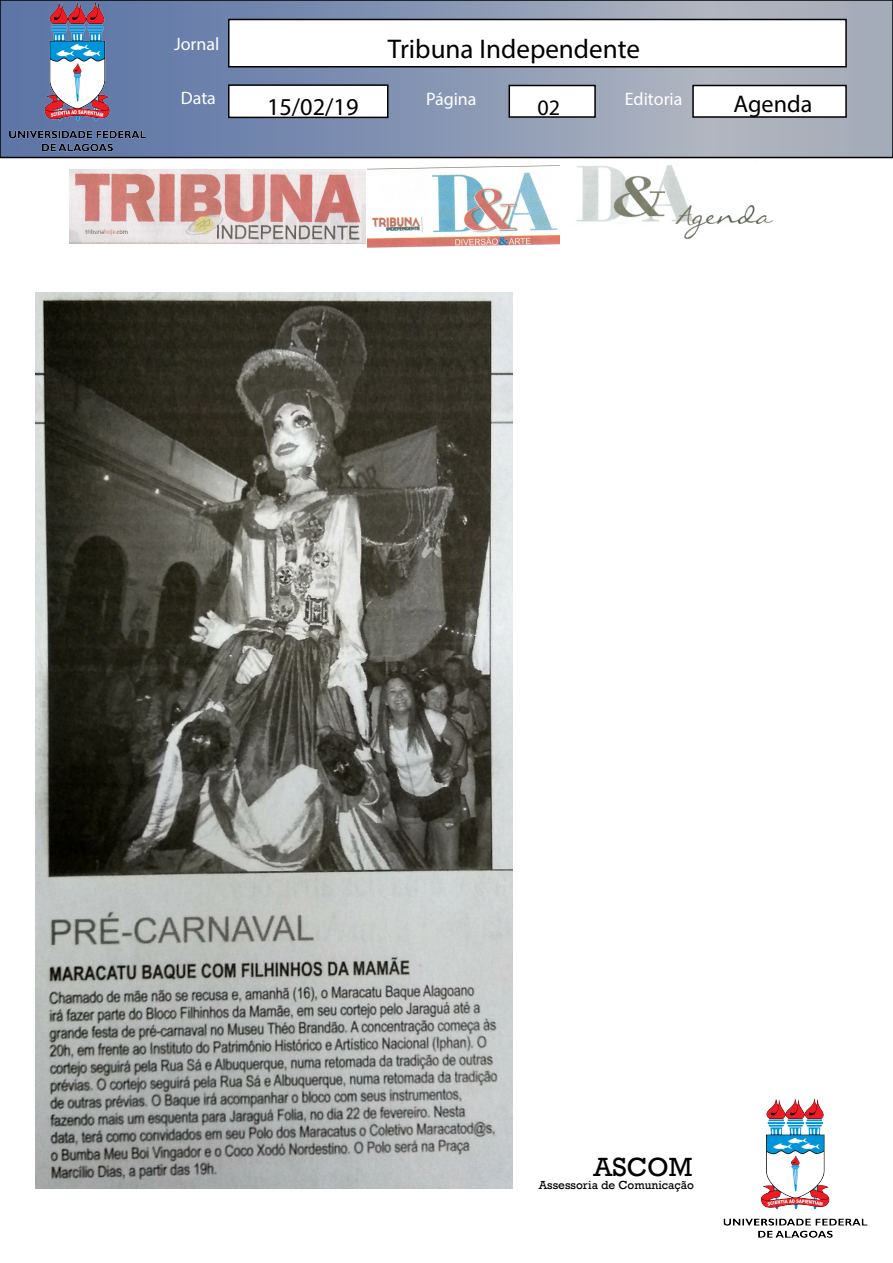
<style>
.page{position:relative;width:893px;height:1263px;background:#fff}
.page>*{position:absolute;margin:0;border:0;box-sizing:border-box;transform-origin:0 0}
.t1{font:27px "Myriad Pro";color:#000}
.t2{font:27px "Rockwell";color:#000}
.t3{font:24.3px "Myriad Pro";color:#000}
.t4{font:24.15px "Myriad Pro";color:#000}
.t5{font:22.2px "Myriad Pro";color:#000}
.t6{font:18px "Myriad Pro";color:#fff}
.t7{font:12px "Rockwell";color:#000}
</style>
<div class="page">
<svg style="left:154px;top:3px;width:736px;height:152px;background:#8e9bb4"></svg>
<div style="left:0;top:0;width:893px;height:158px;border:2px solid #000"></div>
<img style="left:0;top:0;width:154px;height:157px">
<div style="left:228px;top:19px;width:619px;height:49px;background:#fff;border:2px solid #000"></div>
<div style="left:228px;top:84px;width:160px;height:34px;background:#fff;border:2px solid #000"></div>
<div style="left:508px;top:85px;width:88px;height:33px;background:#fff;border:2px solid #000"></div>
<div style="left:692px;top:85px;width:155px;height:33px;background:#fff;border:2px solid #000"></div>
<img style="left:723px;top:1098px;width:145px;height:140px">
<img style="left:69px;top:170px;width:297px;height:73px">
<img style="left:367px;top:166px;width:193px;height:81px">
<img style="left:576px;top:165px;width:197px;height:75px">
<img style="left:35px;top:292px;width:477px;height:896px">
<p class="t6" style="left:174px;top:33px;width:47px">Jornal</p>
<h1 class="t1" style="left:388px;top:33px;width:254px">Tribuna Independente</h1>
<p class="t6" style="left:181px;top:86px;width:37px">Data</p>
<p class="t6" style="left:426px;top:88px;width:52px">Página</p>
<p class="t6" style="left:625px;top:88px;width:59px">Editoria</p>
<h2 class="t3" style="left:267px;top:92px;width:93px">15/02/19</h2>
<h3 class="t4" style="left:734px;top:89px;width:80px">Agenda</h3>
<p class="t5" style="left:537px;top:93px;width:24px">02</p>
<h1 class="t2" style="left:594px;top:1151px;width:100px">ASCOM</h1>
<p class="t7" style="left:539px;top:1178px;width:157px">Assessoria de Comunicação</p>
</div>
